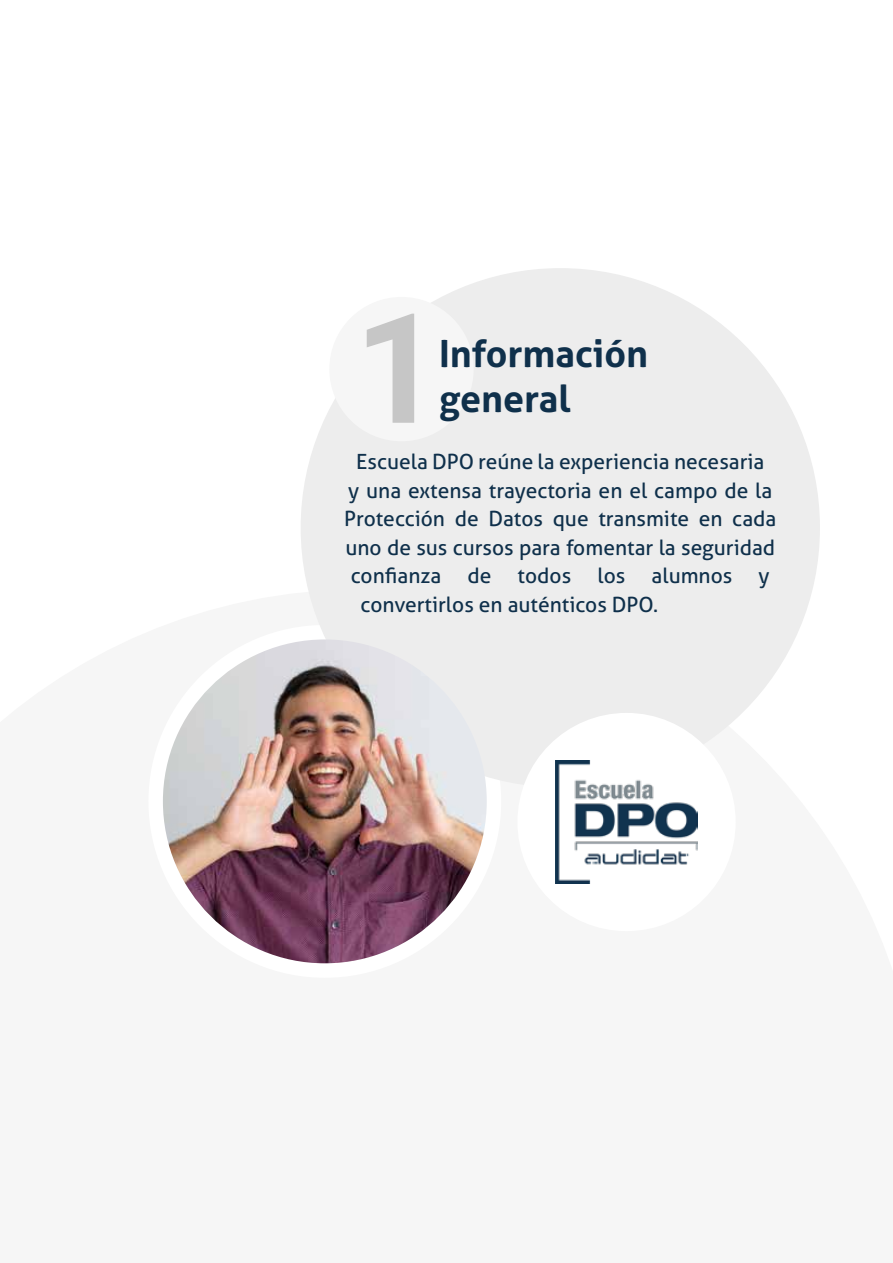
<style>
.page{position:relative;width:893px;height:1263px;background:#fff}
.page>*{position:absolute;margin:0;border:0;box-sizing:border-box;transform-origin:0 0}
.t1{font:700 153.3px "Roboto";color:#c6c6c6}
.t2{font:700 37.5px/45px "Aller";color:#0f304b}
.t3{font:21px "Aller";color:#0f304b}
</style>
<div class="page">
<div style="left:301px;top:268px;width:519px;height:519px;background:#ededed;border-radius:50%"></div>
<img style="left:163px;top:639px;width:324px;height:324px;border-radius:162px">
<div style="left:517px;top:713px;width:219px;height:218px;background:#fff;border-radius:50%"></div>
<img style="left:556px;top:761px;width:141px;height:122px">
<div style="left:329px;top:297px;width:145px;height:144px;background:#f6f6f6;border-radius:50%"></div>
<h1 class="t1" style="left:354px;top:261px;width:89px">1</h1>
<h2 class="t2" style="left:439px;top:331px;width:210px">Información general</h2>
<p class="t3" style="left:356px;top:449px;width:410px">Escuela DPO reúne la experiencia necesaria</p>
<p class="t3" style="left:348px;top:477px;width:426px">y una extensa trayectoria en el campo de la</p>
<p class="t3" style="left:344px;top:506px;width:434px">Protección de Datos que transmite en cada</p>
<p class="t3" style="left:345px;top:534px;width:431px">uno de sus cursos para fomentar la seguridad</p>
<p class="t3" style="left:351px;top:563px;width:420px">confianza de todos los alumnos y</p>
<p class="t3" style="left:361px;top:591px;width:299px">convertirlos en auténticos DPO.</p>
</div>
